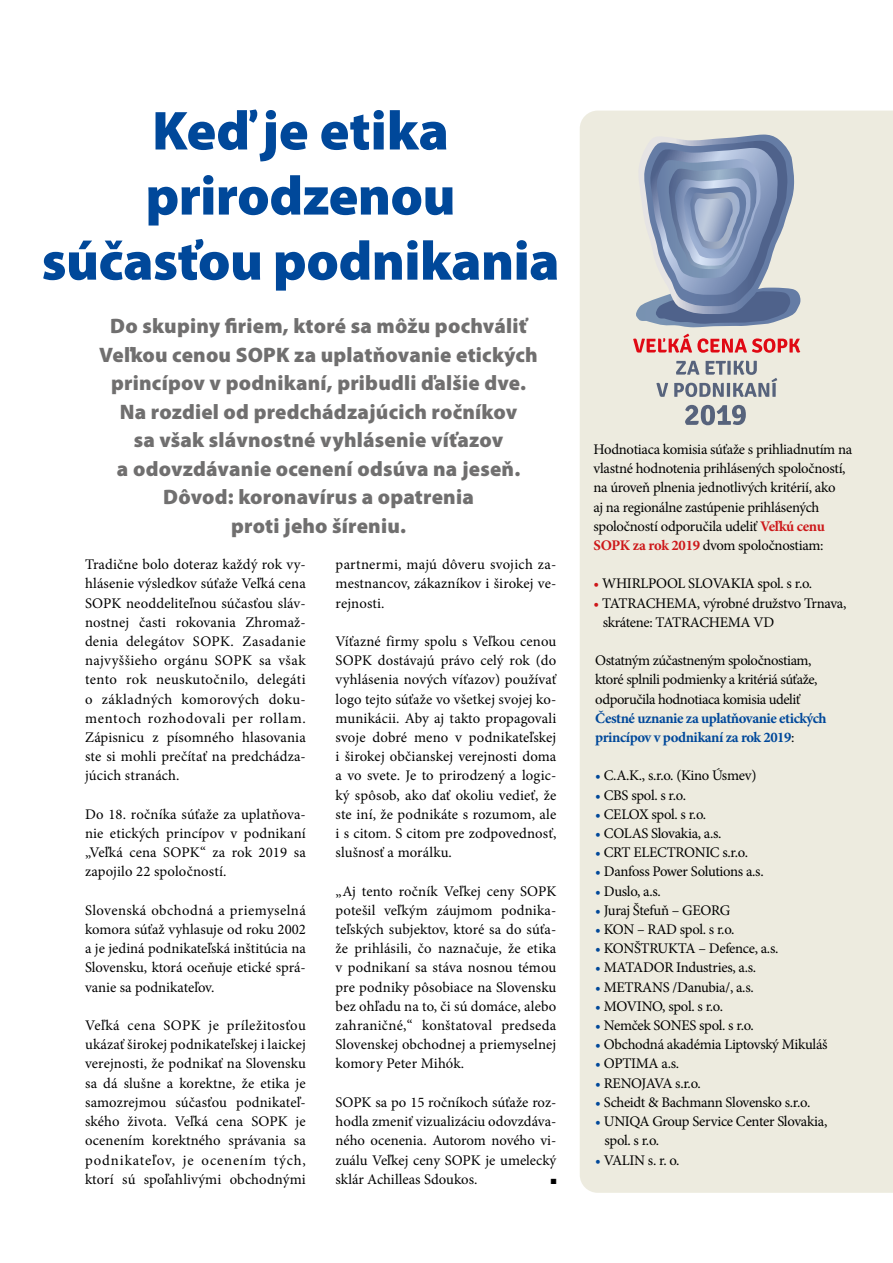
<style>
.page{position:relative;width:893px;height:1263px;background:#fff}
.page>*{position:absolute;margin:0;border:0;box-sizing:border-box;transform-origin:0 0}
.t1{font:900 55.35px/65.1px "Myriad Pro";letter-spacing:-.01em;color:#00489a;text-align:center}
.t2{font:900 21px/28.5px "Myriad Pro";letter-spacing:.01em;color:#706f6f;text-align:center}
.t3{font:14.7px/19.2px "Minion Pro";letter-spacing:-.02em;color:#000;text-align:justify}
.t4{font:700 14.7px/19.2px "Minion Pro";letter-spacing:-.03em;color:#00489a}
.t5{font:14.7px "Minion Pro";letter-spacing:-.04em;color:#000}
.t6{font:7.5px "Zapf Dingbats ITC";color:#000}
.s1{font-weight:700;color:#cd1719}
.s2{color:#cd1719}
.s3{font-weight:400;color:#000}
.s4{color:#00489a}
</style>
<div class="page">
<div style="left:580px;top:111px;width:313px;height:1082px;background:#edebdf"></div>
<svg style="left:656px;top:383px;width:12px;height:14px"></svg>
<svg style="left:674px;top:361px;width:103px;height:36px;background:#b6b9bb"></svg>
<svg style="left:635px;top:135px;width:165px;height:193px;background:#93a1bb"></svg>
<svg style="left:633px;top:334px;width:167px;height:19px;background:#e89894"></svg>
<svg style="left:685px;top:405px;width:61px;height:20px"></svg>
<h1 class="t1" style="left:42px;top:99px;width:519px">Keď je etika prirodzenou súčasťou podnikania</h1>
<p class="t2" style="left:99px;top:312px;width:440px">Do skupiny firiem, ktoré sa môžu pochváliť Veľkou cenou SOPK za uplatňovanie etických princípov v podnikaní, pribudli ďalšie dve.<br>Na rozdiel od predchádzajúcich ročníkov<br>sa však slávnostné vyhlásenie víťazov<br>a odovzdávanie ocenení odsúva na jeseň.<br>Dôvod: koronavírus a opatrenia<br>proti jeho šíreniu.</p>
<p class="t3" style="left:85px;top:555px;width:222px">Tradične bolo doteraz každý rok vy&shy;hlásenie výsledkov súťaže Veľká cena SOPK neoddeliteľnou súčasťou sláv&shy;nostnej časti rokovania Zhromaž&shy;denia delegátov SOPK. Zasadanie najvyššieho orgánu SOPK sa však tento rok neuskutočnilo, delegáti o základných komorových doku&shy;mentoch rozhodovali per rollam.<br>Zápisnicu z písomného hlasovania ste si mohli prečítať na predchádza&shy;júcich stranách.</p>
<p class="t3" style="left:85px;top:805px;width:222px">Do 18. ročníka súťaže za uplatňova&shy;nie etických princípov v podnikaní „Veľká cena SOPK“ za rok 2019 sa zapojilo 22 spoločností.</p>
<p class="t3" style="left:85px;top:901px;width:222px">Slovenská obchodná a priemyselná komora súťaž vyhlasuje od roku 2002 a je jediná podnikateľská inštitúcia na Slovensku, ktorá oceňuje etické sprá&shy;vanie sa podnikateľov.</p>
<p class="t3" style="left:85px;top:1016px;width:222px">Veľká cena SOPK je príležitosťou ukázať širokej podnikateľskej i laickej verejnosti, že podnikať na Slovensku sa dá slušne a korektne, že etika je samozrejmou súčasťou podnikateľ&shy;ského života. Veľká cena SOPK je ocenením korektného správania sa podnikateľov, je ocenením tých, ktorí sú spoľahlivými obchodnými</p>
<p class="t3" style="left:336px;top:555px;width:222px">partnermi, majú dôveru svojich za&shy;mestnancov, zákazníkov i širokej ve&shy;rejnosti.</p>
<p class="t3" style="left:336px;top:632px;width:222px">Víťazné firmy spolu s Veľkou cenou SOPK dostávajú právo celý rok (do vyhlásenia nových víťazov) používať logo tejto súťaže vo všetkej svojej ko&shy;munikácii. Aby aj takto propagovali svoje dobré meno v podnikateľskej i širokej občianskej verejnosti doma a vo svete. Je to prirodzený a logic&shy;ký spôsob, ako dať okoliu vedieť, že ste iní, že podnikáte s rozumom, ale i s citom. S citom pre zodpovednosť, slušnosť a morálku.</p>
<p class="t3" style="left:336px;top:881px;width:222px">„Aj tento ročník Veľkej ceny SOPK potešil veľkým záujmom podnika&shy;teľských subjektov, ktoré sa do súťa&shy;že prihlásili, čo naznačuje, že etika v podnikaní sa stáva nosnou témou pre podniky pôsobiace na Slovensku bez ohľadu na to, či sú domáce, alebo zahraničné,“ konštatoval predseda Slovenskej obchodnej a priemyselnej komory Peter Mihók.</p>
<p class="t3" style="left:336px;top:1093px;width:222px">SOPK sa po 15 ročníkoch súťaže roz&shy;hodla zmeniť vizualizáciu odovzdáva&shy;ného ocenenia. Autorom nového vi&shy;zuálu Veľkej ceny SOPK je umelecký sklár Achilleas Sdoukos.</p>
<p class="t6" style="left:551px;top:1177px;width:7px">■</p>
<p class="t3" style="left:593px;top:440px;width:260px;text-align:left">Hodnotiaca komisia súťaže s prihliadnutím na vlastné hodnotenia prihlásených spoločností, na úroveň plnenia jednotlivých kritérií, ako<br>aj na regionálne zastúpenie prihlásených spoločností odporučila udeliť <span class="s1">Veľkú cenu SOPK za rok 2019</span> dvom spoločnostiam:</p>
<p class="t3" style="left:593px;top:574px;width:220px"><span class="s2">•</span> WHIRLPOOL SLOVAKIA spol. s r.o.</p>
<p class="t3" style="left:603px;top:593px;width:245px;text-indent:-9px"><span class="s2">•</span> TATRACHEMA, výrobné družstvo Trnava, skrátene: TATRACHEMA VD</p>
<p class="t3" style="left:595px;top:651px;width:224px;text-align:left">Ostatným zúčastneným spoločnostiam, ktoré splnili podmienky a kritériá súťaže, odporučila hodnotiaca komisia udeliť</p>
<p class="t4" style="left:595px;top:709px;width:233px">Čestné uznanie za uplatňovanie etických princípov v podnikaní za rok 2019<span class="s3">:</span></p>
<p class="t3" style="left:595px;top:766px;width:163px"><span class="s4">•</span> C.A.K., s.r.o. (Kino Úsmev)</p>
<p class="t3" style="left:595px;top:785px;width:92px"><span class="s4">•</span> CBS spol. s r.o.</p>
<p class="t3" style="left:595px;top:805px;width:112px"><span class="s4">•</span> CELOX spol. s r.o.</p>
<p class="t3" style="left:595px;top:824px;width:128px"><span class="s4">•</span> COLAS Slovakia, a.s.</p>
<p class="t3" style="left:595px;top:843px;width:154px"><span class="s4">•</span> CRT ELECTRONIC s.r.o.</p>
<p class="t3" style="left:595px;top:862px;width:170px"><span class="s4">•</span> Danfoss Power Solutions a.s.</p>
<p class="t3" style="left:595px;top:881px;width:67px"><span class="s4">•</span> Duslo, a.s.</p>
<p class="t3" style="left:595px;top:901px;width:137px"><span class="s4">•</span> Juraj Štefuň – GEORG</p>
<p class="t3" style="left:595px;top:920px;width:141px"><span class="s4">•</span> KON – RAD spol. s r.o.</p>
<p class="t3" style="left:595px;top:939px;width:185px"><span class="s4">•</span> KONŠTRUKTA – Defence, a.s.</p>
<p class="t3" style="left:595px;top:958px;width:162px"><span class="s4">•</span> MATADOR Industries, a.s.</p>
<p class="t3" style="left:595px;top:977px;width:160px"><span class="s4">•</span> METRANS /Danubia/, a.s.</p>
<p class="t3" style="left:595px;top:997px;width:129px"><span class="s4">•</span> MOVINO, spol. s r.o.</p>
<p class="t3" style="left:595px;top:1016px;width:160px"><span class="s4">•</span> Nemček SONES spol. s r.o.</p>
<p class="t3" style="left:595px;top:1035px;width:234px"><span class="s4">•</span> Obchodná akadémia Liptovský Mikuláš</p>
<p class="t3" style="left:595px;top:1054px;width:85px"><span class="s4">•</span> OPTIMA a.s.</p>
<p class="t5" style="left:595px;top:1073px;width:107px"><span class="s4">•</span> RENOJAVA s.r.o.</p>
<p class="t3" style="left:595px;top:1093px;width:217px"><span class="s4">•</span> Scheidt &amp; Bachmann Slovensko s.r.o.</p>
<p class="t3" style="left:604px;top:1112px;width:224px;text-indent:-9px"><span class="s4">•</span> UNIQA Group Service Center Slovakia, spol. s r.o.</p>
<p class="t3" style="left:595px;top:1150px;width:86px"><span class="s4">•</span> VALIN s. r. o.</p>
</div>
